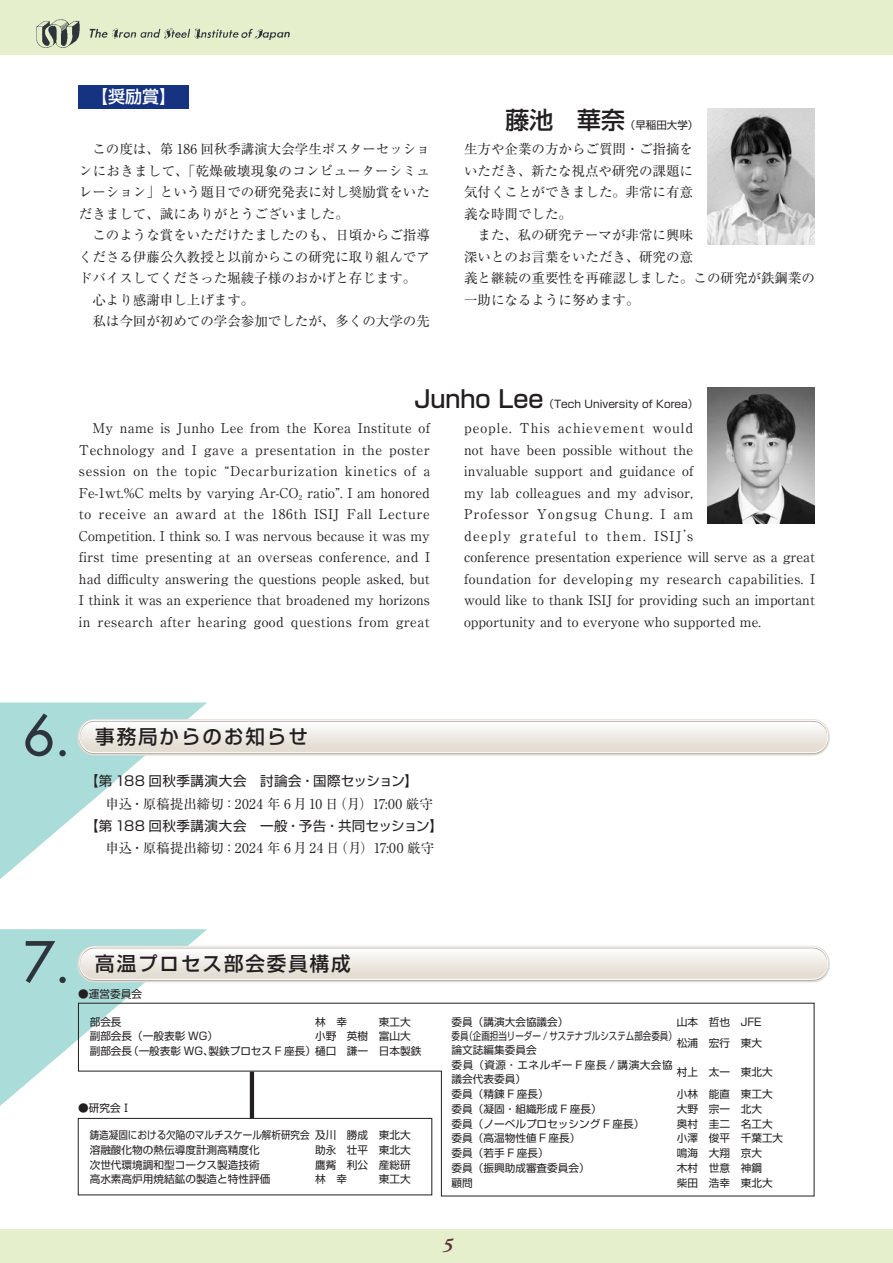
<style>
.page{position:relative;width:893px;height:1263px;background:#fff}
.page>*{position:absolute;margin:0;border:0;box-sizing:border-box;transform-origin:0 0}
.t1{font:500 54.6px "Futura Std";color:#2d343b}
.t2{font:500 23.85px "Shin Go Pr 6";color:#231f20}
.t3{font:500 19.5px "Shin Go Pr 6";letter-spacing:.1em;color:#231f20}
.t4{font:italic 700 19.2px "Adobe Garamond Pro";color:#5e333a}
.t5{font:500 16.95px "Shin Go Pr 6";color:#fff}
.t6{font:13.5px/21.5px "Ryumin Pr 6";color:#231f20;text-align:justify}
.t7{font:13.5px/21.5px "Ryumin Pr 6";letter-spacing:.02em;color:#231f20}
.t8{font:13.5px "Shin Go Pr 6";letter-spacing:.025em;color:#231f20}
.t9{font:10.65px/14.9px "Shin Go Pr 6";color:#231f20}
.t10{font:10.65px/14.9px "Shin Go Pr 6";color:#231f20;scale:.9 1}
.t11{font:10.65px/13.8px "Shin Go Pr 6";letter-spacing:.05em;color:#231f20}
.t12{font:10.5px "Shin Go Pr 6";color:#231f20}
</style>
<div class="page">
<div style="left:0;top:1229px;width:893px;height:34px;background:#e5efcb"></div>
<svg style="left:0;top:702px;width:828px;height:177px"></svg>
<div style="left:79px;top:721px;width:749px;height:33px;border:1px solid #a7a199;border-radius:15px"></div>
<div style="left:79px;top:720px;width:749px;height:33px;border:1px solid #fff;border-radius:15px"></div>
<svg style="left:0;top:929px;width:828px;height:188px"></svg>
<div style="left:79px;top:947px;width:749px;height:34px;border:1px solid #a7a199;border-radius:15px"></div>
<div style="left:79px;top:946px;width:749px;height:34px;border:1px solid #fff;border-radius:15px"></div>
<div style="left:78px;top:85px;width:111px;height:23px;background:#163382"></div>
<svg style="left:78px;top:1003px;width:736px;height:193px"></svg>
<div style="left:78px;top:1118px;width:354px;height:77px;border:1px solid #231f20"></div>
<hr style="left:250px;top:1071px;width:4px;height:47px;background:#231f20">
<div style="left:0;top:0;width:893px;height:55px;background:#e5efcb"></div>
<img style="left:36px;top:19px;width:254px;height:29px">
<img style="left:707px;top:108px;width:107px;height:136px">
<img style="left:707px;top:387px;width:107px;height:136px">
<p class="t5" style="left:91px;top:83px;width:87px">【奨励賞】</p>
<p class="t6" style="left:79px;top:138px;width:353px;text-indent:14px">この度は、第 186 回秋季講演大会学生ポスターセッションにおきまして、「乾燥破壊現象のコンピューターシミュレーション」という題目での研究発表に対し奨励賞をいただきまして、誠にありがとうございました。</p>
<p class="t6" style="left:92px;top:224px;width:339px">このような賞をいただけたましたのも、日頃からご指導</p>
<p class="t6" style="left:79px;top:245px;width:353px">くださる伊藤公久教授と以前からこの研究に取り組んでア</p>
<p class="t6" style="left:79px;top:267px;width:339px">ドバイスしてくださった堀綾子様のおかげと存じます。</p>
<p class="t6" style="left:92px;top:288px;width:164px">心より感謝申し上げます。</p>
<p class="t6" style="left:92px;top:310px;width:339px">私は今回が初めての学会参加でしたが、多くの大学の先</p>
<h2 class="t2" style="left:506px;top:101px;width:121px">藤池　華奈</h2>
<p class="t12" style="left:625px;top:117px;width:75px">（早稲田大学）</p>
<p class="t6" style="left:464px;top:138px;width:231px">生方や企業の方からご質問・ご指摘をいただき、新たな視点や研究の課題に気付くことができました。非常に有意義な時間でした。</p>
<p class="t6" style="left:464px;top:224px;width:352px;text-align:left;text-indent:13px">また、私の研究テーマが非常に興味<br>深いとのお言葉をいただき、研究の意<br>義と継続の重要性を再確認しました。この研究が鉄鋼業の一助になるように努めます。</p>
<h2 class="t2" style="left:414px;top:380px;width:131px">Junho Lee</h2>
<p class="t12" style="left:543px;top:396px;width:156px">（Tech University of Korea）</p>
<p class="t6" style="left:79px;top:417px;width:353px;text-indent:14px">My name is Junho Lee from the Korea Institute of Technology and I gave a presentation in the poster session on the topic “Decarburization kinetics of a Fe-1wt.%C melts by varying Ar-CO<sub>2</sub> ratio”. I am honored to receive an award at the 186th ISIJ Fall Lecture Competition. I think so. I was nervous because it was my first time presenting at an overseas conference, and I had difficulty answering the questions people asked, but I think it was an experience that broadened my horizons in research after hearing good questions from great</p>
<p class="t7" style="left:464px;top:417px;width:353px">people. This achievement would<br>not have been possible without the<br>invaluable support and guidance of<br>my lab colleagues and my advisor,<br>Professor Yongsug Chung. I am<br>deeply grateful to them. ISIJʼs<br>conference presentation experience will serve as a great foundation for developing my research capabilities. I would like to thank ISIJ for providing such an important opportunity and to everyone who supported me.</p>
<h1 class="t1" style="left:23px;top:701px;width:49px">6.</h1>
<h3 class="t3" style="left:95px;top:721px;width:214px">事務局からのお知らせ</h3>
<p class="t8" style="left:85px;top:770px;width:334px">【第 188 回秋季講演大会　討論会・国際セッション】</p>
<p class="t6" style="left:105px;top:792px;width:329px">申込・原稿提出締切：2024 年 6 月 10 日（月）17:00 厳守</p>
<p class="t8" style="left:85px;top:815px;width:359px">【第 188 回秋季講演大会　一般・予告・共同セッション】</p>
<p class="t7" style="left:105px;top:837px;width:330px">申込・原稿提出締切：2024 年 6 月 24 日（月）17:00 厳守</p>
<h1 class="t1" style="left:23px;top:928px;width:49px">7.</h1>
<h3 class="t3" style="left:95px;top:948px;width:257px">高温プロセス部会委員構成</h3>
<p class="t9" style="left:78px;top:985px;width:65px">●運営委員会</p>
<p class="t9" style="left:90px;top:1013px;width:33px">部会長</p>
<p class="t9" style="left:315px;top:1013px;width:33px">林　幸</p>
<p class="t9" style="left:379px;top:1013px;width:33px">東工大</p>
<p class="t9" style="left:90px;top:1028px;width:130px">副部会長（一般表彰 WG）</p>
<p class="t9" style="left:90px;top:1028px;width:333px;text-indent:225px">小野　英樹 富山大副部会長（一般表彰 WG、製鉄プロセス F 座長）樋口　謙一 日本製鉄</p>
<p class="t9" style="left:78px;top:1099px;width:55px">●研究会Ⅰ</p>
<p class="t10" style="left:90px;top:1126px;width:358px">鋳造凝固における欠陥のマルチスケール解析研究会及川　勝成 東北大溶融酸化物の熱伝導度計測高精度化</p>
<p class="t9" style="left:315px;top:1141px;width:97px">助永　壮平 東北大</p>
<p class="t9" style="left:90px;top:1156px;width:172px">次世代環境調和型コークス製造技術</p>
<p class="t9" style="left:315px;top:1156px;width:97px">鷹觜　利公 産総研</p>
<p class="t9" style="left:90px;top:1171px;width:182px">高水素高炉用焼結鉱の製造と特性評価</p>
<p class="t9" style="left:315px;top:1171px;width:33px">林　幸</p>
<p class="t9" style="left:379px;top:1171px;width:33px">東工大</p>
<p class="t9" style="left:452px;top:1013px;width:118px">委員（講演大会協議会）</p>
<p class="t9" style="left:452px;top:1013px;width:311px;text-indent:225px">山本　哲也 JFE委員（企画担当リーダー / サステナブルシステム部会委員）</p>
<p class="t9" style="left:452px;top:1042px;width:87px">論文誌編集委員会</p>
<p class="t9" style="left:677px;top:1035px;width:87px">松浦　宏行 東大</p>
<p class="t11" style="left:452px;top:1057px;width:223px">委員（資源・エネルギー F 座長 / 講演大会協議会代表委員）</p>
<p class="t9" style="left:677px;top:1064px;width:97px">村上　太一 東北大</p>
<p class="t9" style="left:452px;top:1085px;width:99px">委員（精錬 F 座長）</p>
<p class="t9" style="left:677px;top:1085px;width:97px">小林　能直 東工大</p>
<p class="t9" style="left:452px;top:1100px;width:152px">委員（凝固・組織形成 F 座長）</p>
<p class="t9" style="left:677px;top:1100px;width:87px">大野　宗一 北大</p>
<p class="t9" style="left:452px;top:1115px;width:194px">委員（ノーベルプロセッシング F 座長）</p>
<p class="t9" style="left:677px;top:1115px;width:97px">奥村　圭二 名工大</p>
<p class="t9" style="left:452px;top:1130px;width:130px">委員（高温物性値 F 座長）</p>
<p class="t9" style="left:677px;top:1130px;width:108px">小澤　俊平 千葉工大</p>
<p class="t9" style="left:452px;top:1145px;width:99px">委員（若手 F 座長）</p>
<p class="t9" style="left:677px;top:1145px;width:87px">鳴海　大翔 京大</p>
<p class="t9" style="left:452px;top:1160px;width:140px">委員（振興助成審査委員会）</p>
<p class="t9" style="left:677px;top:1160px;width:87px">木村　世意 神鋼</p>
<p class="t9" style="left:452px;top:1175px;width:23px">顧問</p>
<p class="t9" style="left:677px;top:1175px;width:97px">柴田　浩幸 東北大</p>
<h3 class="t4" style="left:443px;top:1234px;width:11px">5</h3>
</div>
